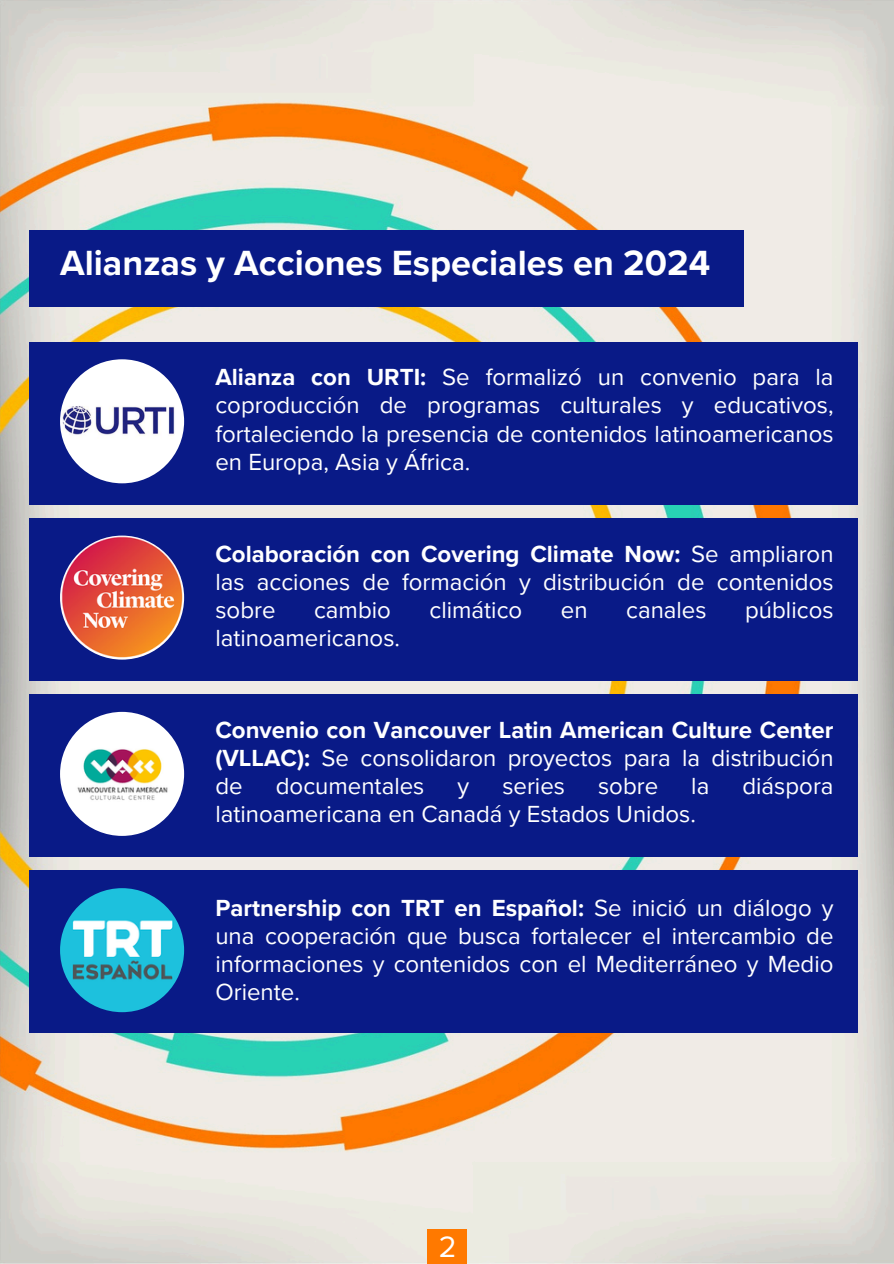
<style>
.page{position:relative;width:894px;height:1264px;background:#fff}
.page>*{position:absolute;margin:0;border:0;box-sizing:border-box;transform-origin:0 0}
.t1{font:700 36px "Proxima Nova";color:#fff}
.t2{font:30.15px "Proxima Nova";color:#fff}
.t3{font:24px/28.2px "Proxima Nova";color:#fff;text-align:justify}
.t4{font:700 24px/28.2px "Proxima Nova";color:#fff;text-align:justify}
.s1{font-weight:700}
.s2{font-weight:400}
</style>
<div class="page">
<img style="left:0;top:0;width:893px;height:1263px">
<div style="left:427px;top:1228px;width:39px;height:35px;background:#ff7900"></div>
<div style="left:29px;top:230px;width:714px;height:77px;background:#091a87"></div>
<div style="left:29px;top:342px;width:828px;height:162px;background:#091a87"></div>
<div style="left:29px;top:518px;width:828px;height:162px;background:#091a87"></div>
<div style="left:29px;top:694px;width:828px;height:163px;background:#091a87"></div>
<div style="left:29px;top:870px;width:828px;height:163px;background:#091a87"></div>
<img style="left:60px;top:359px;width:124px;height:124px;border-radius:50%">
<img style="left:60px;top:535px;width:124px;height:124px;border-radius:50%">
<img style="left:60px;top:712px;width:124px;height:124px;border-radius:50%">
<img style="left:60px;top:888px;width:124px;height:124px;border-radius:50%">
<p class="t1" style="left:60px;top:242px;width:651px">Alianzas y Acciones Especiales en 2024</p>
<p class="t3" style="left:215px;top:364px;width:619px"><span class="s1">Alianza con URTI:</span> Se formalizó un convenio para la coproducción de programas culturales y educativos, fortaleciendo la presencia de contenidos latinoamericanos en Europa, Asia y África.</p>
<p class="t3" style="left:215px;top:540px;width:619px"><span class="s1">Colaboración con Covering Climate Now:</span> Se ampliaron las acciones de formación y distribución de contenidos sobre</p>
<p class="t3" style="left:314px;top:596px;width:78px">cambio</p>
<p class="t3" style="left:429px;top:596px;width:94px">climático</p>
<p class="t3" style="left:560px;top:596px;width:28px">en</p>
<p class="t3" style="left:626px;top:596px;width:82px">canales</p>
<p class="t3" style="left:745px;top:596px;width:90px">públicos</p>
<p class="t3" style="left:215px;top:624px;width:186px">latinoamericanos.</p>
<p class="t4" style="left:215px;top:716px;width:619px">Convenio con Vancouver Latin American Culture Center (VLLAC): <span class="s2">Se consolidaron proyectos para la distribución de</span></p>
<p class="t3" style="left:276px;top:772px;width:150px">documentales</p>
<p class="t3" style="left:457px;top:772px;width:13px">y</p>
<p class="t3" style="left:502px;top:772px;width:64px">series</p>
<p class="t3" style="left:598px;top:772px;width:62px">sobre</p>
<p class="t3" style="left:691px;top:772px;width:20px">la</p>
<p class="t3" style="left:742px;top:772px;width:93px">diáspora</p>
<p class="t3" style="left:215px;top:800px;width:482px">latinoamericana en Canadá y Estados Unidos.</p>
<p class="t3" style="left:215px;top:894px;width:619px"><span class="s1">Partnership con TRT en Español:</span> Se inició un diálogo y una cooperación que busca fortalecer el intercambio de informaciones y contenidos con el Mediterráneo y Medio Oriente.</p>
<p class="t2" style="left:438px;top:1229px;width:19px">2</p>
</div>
